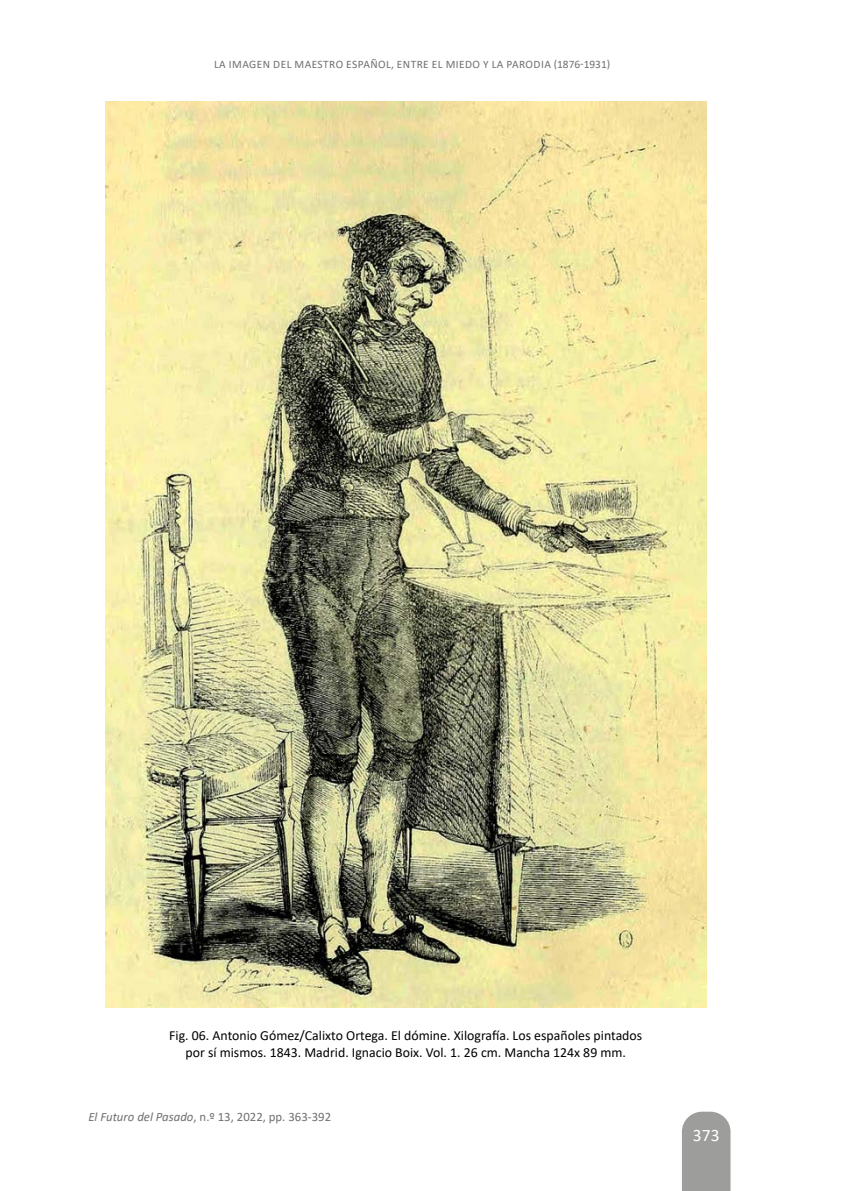
<style>
.page{position:relative;width:844px;height:1191px;background:#fff}
.page>*{position:absolute;margin:0;border:0;box-sizing:border-box;transform-origin:0 0}
.t1{font:17.5px "Calibri";color:#fff}
.pie_img_tabla{font:13.83px/16.6px "Calibri";color:#000;text-align:center}
.t2{font:12.78px "Calibri";color:#707070}
.t3{font:11.38px "Calibri";letter-spacing:.04em;color:#707070}
.s1{font-style:italic}
</style>
<div class="page">
<svg style="left:682px;top:1111px;width:49px;height:80px;background:#a3a3a2"></svg>
<img style="left:105px;top:102px;width:601px;height:905px">
<p class="t3" style="left:214px;top:56px;width:397px">LA IMAGEN DEL MAESTRO ESPAÑOL, ENTRE EL MIEDO Y LA PARODIA (1876-1931)</p>
<p class="pie_img_tabla" style="left:169px;top:1026px;width:474px">Fig. 06. Antonio Gómez/Calixto Ortega. El dómine. Xilografía. Los españoles pintados por sí mismos. 1843. Madrid. Ignacio Boix. Vol. 1. 26 cm. Mancha 124x 89 mm.</p>
<p class="t2" style="left:88px;top:1107px;width:244px"><span class="s1">El Futuro del Pasado</span>, n.º 13, 2022, pp. 363-392</p>
<p class="t1" style="left:692px;top:1123px;width:28px">373</p>
</div>
